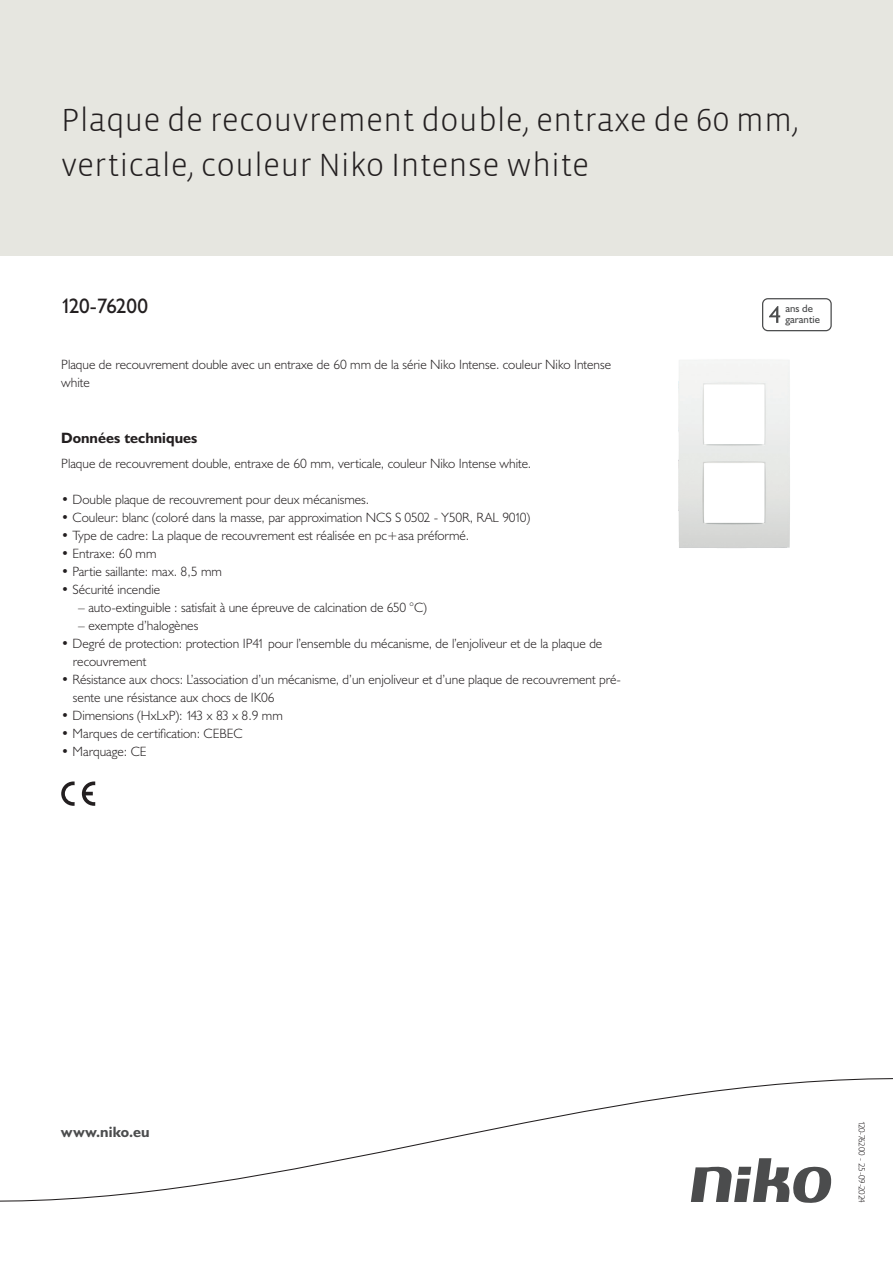
<style>
.page{position:relative;width:893px;height:1263px;background:#fff}
.page>*{position:absolute;margin:0;border:0;box-sizing:border-box;transform-origin:0 0}
.Title_datasheets{font:300 33px/45px "Vista Sans";color:#231f20}
.Article_number{font:21px "Humanist 521 BT";letter-spacing:-.03em;color:#231f20}
.Titles_parts{font:700 15px "Humanist 521 BT";color:#231f20}
.titel_afbeelding{font:700 15px "Humanist 521 BT";letter-spacing:.005em;color:#4b4c4d}
.USP_Bullets{font:300 13.5px/18px "Humanist 521 BT";color:#231f20}
.Platte_tekst_CAB{font:300 13.5px/18px "Humanist 521 BT";color:#231f20}
.USP_Bullets_level_2{font:300 13.5px "Humanist 521 BT";color:#231f20}
.t1{font:10.8px/10.8px "Humanist 521 BT";color:#4b4c4d}
.Revision{font:300 9px "Humanist 521 BT";letter-spacing:-.05em;color:#231f20}
</style>
<div class="page">
<div style="left:0;top:0;width:893px;height:255px;background:#e6e6e0"></div>
<svg style="left:82px;top:781px;width:13px;height:25px"></svg>
<svg style="left:61px;top:781px;width:14px;height:25px"></svg>
<svg style="left:762px;top:298px;width:70px;height:33px"></svg>
<svg style="left:0;top:1078px;width:893px;height:125px"></svg>
<img style="left:678px;top:359px;width:112px;height:189px">
<p class="Title_datasheets" style="left:61px;top:98px;width:739px">Plaque de recouvrement double, entraxe de 60 mm, verticale, couleur Niko Intense white</p>
<p class="Article_number" style="left:61px;top:293px;width:88px">120-76200</p>
<p class="t1" style="left:785px;top:303px;width:36px">ans de garantie</p>
<p class="Platte_tekst_CAB" style="left:61px;top:355px;width:552px">Plaque de recouvrement double avec un entraxe de 60 mm de la série Niko Intense. couleur Niko Intense white</p>
<p class="Titles_parts" style="left:61px;top:429px;width:138px">Données techniques</p>
<p class="Platte_tekst_CAB" style="left:61px;top:454px;width:472px">Plaque de recouvrement double, entraxe de 60 mm, verticale, couleur Niko Intense white.</p>
<p class="USP_Bullets" style="left:61px;top:490px;width:310px">• Double plaque de recouvrement pour deux mécanismes.</p>
<p class="USP_Bullets" style="left:61px;top:508px;width:471px">• Couleur: blanc (coloré dans la masse, par approximation NCS S 0502 - Y50R, RAL 9010)</p>
<p class="USP_Bullets" style="left:61px;top:526px;width:409px">• Type de cadre: La plaque de recouvrement est réalisée en pc+asa préformé.</p>
<p class="USP_Bullets" style="left:61px;top:544px;width:97px">• Entraxe: 60 mm</p>
<p class="USP_Bullets" style="left:61px;top:562px;width:162px">• Partie saillante: max. 8,5 mm</p>
<p class="USP_Bullets" style="left:61px;top:580px;width:101px">• Sécurité incendie</p>
<p class="USP_Bullets_level_2" style="left:78px;top:599px;width:350px">– auto-extinguible : satisfait à une épreuve de calcination de 650 °C)</p>
<p class="USP_Bullets_level_2" style="left:78px;top:617px;width:122px">– exempte d’halogènes</p>
<p class="USP_Bullets" style="left:73px;top:634px;width:531px;text-indent:-12px">• Degré de protection: protection IP41 pour l’ensemble du mécanisme, de l’enjoliveur et de la plaque de recouvrement</p>
<p class="USP_Bullets" style="left:73px;top:670px;width:550px;text-indent:-12px">• Résistance aux chocs: L’association d’un mécanisme, d’un enjoliveur et d’une plaque de recouvrement pré&shy;sente une résistance aux chocs de IK06</p>
<p class="USP_Bullets" style="left:61px;top:706px;width:223px">• Dimensions (HxLxP): 143 x 83 x 8.9 mm</p>
<p class="USP_Bullets" style="left:61px;top:724px;width:183px">• Marques de certification: CEBEC</p>
<p class="USP_Bullets" style="left:61px;top:742px;width:87px">• Marquage: CE</p>
<p class="titel_afbeelding" style="left:61px;top:1122px;width:90px">www.niko.eu</p>
<p class="Revision" style="left:868px;top:1121px;width:84px;rotate:90deg">120-76200 - 25-09-2024</p>
</div>
